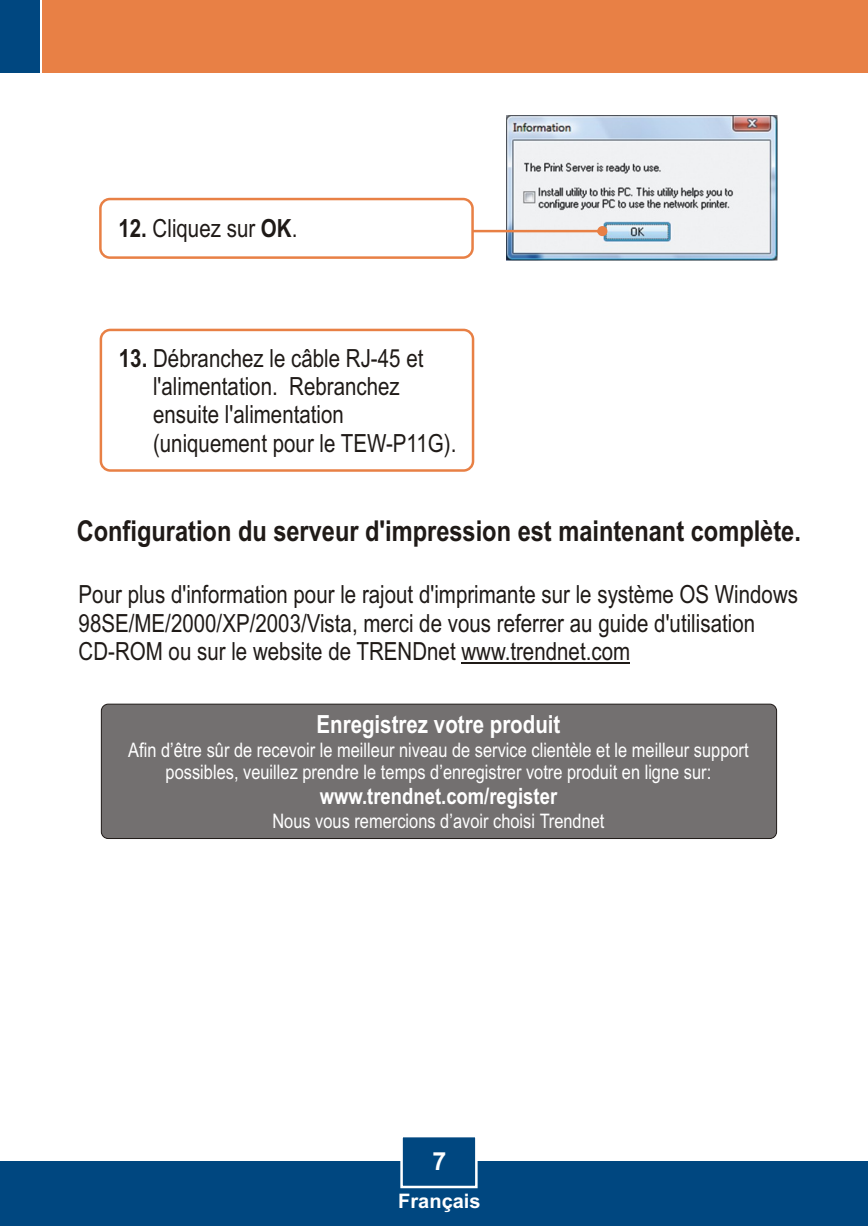
<style>
.page{position:relative;width:868px;height:1226px;background:#fff}
.page>*{position:absolute;margin:0;border:0;box-sizing:border-box;transform-origin:0 0}
.t1{font:700 28.75px "Arial Narrow";color:#1f1a17}
.t2{font:25px/28.2px "Arial Narrow";color:#1f1a17}
.t3{font:700 25px "Arial Narrow";color:#fff}
.t4{font:700 25px "Arial";color:#fff}
.t5{font:700 22.5px "Arial Narrow";color:#fff}
.t6{font:20px/22.8px "Arial Narrow";color:#fff;text-align:center}
.t7{font:700 20px "Arial";color:#fff}
.s1{font-weight:700}
</style>
<div class="page">
<div style="left:0;top:1161px;width:867px;height:65px;background:#004780"></div>
<div style="left:42px;top:0;width:825px;height:73px;background:#e88045"></div>
<div style="left:0;top:0;width:40px;height:73px;background:#004780"></div>
<svg style="left:400px;top:1137px;width:78px;height:52px"></svg>
<img style="left:506px;top:115px;width:270px;height:146px">
<hr style="left:461px;top:662px;width:169px;height:1px;background:#1f1a17">
<svg style="left:473px;top:226px;width:134px;height:10px"></svg>
<div style="left:100px;top:329px;width:374px;height:143px;background:#fff;border:3px solid #e88045;border-radius:9px"></div>
<div style="left:99px;top:198px;width:374px;height:61px;background:#fff;border:3px solid #e88045;border-radius:9px"></div>
<div style="left:101px;top:704px;width:675px;height:135px;background:#737070;border:1px solid #1f1a17;border-radius:7px"></div>
<p class="t2" style="left:118px;top:217px;width:180px"><span class="s1">12.</span> Cliquez sur <span class="s1">OK</span>.</p>
<p class="t2" style="left:153px;top:346px;width:305px;text-indent:-34px"><span class="s1">13.</span> Débranchez le câble RJ-45 et l'alimentation. Rebranchez ensuite l'alimentation (uniquement pour le TEW-P11G).</p>
<p class="t1" style="left:77px;top:520px;width:725px">Configuration du serveur d'impression est maintenant complète.</p>
<p class="t2" style="left:79px;top:582px;width:720px">Pour plus d'information pour le rajout d'imprimante sur le système OS Windows<br>98SE/ME/2000/XP/2003/Vista, merci de vous referrer au guide d'utilisation<br>CD-ROM ou sur le website de TRENDnet www.trendnet.com</p>
<p class="t3" style="left:316px;top:714px;width:245px">Enregistrez votre produit</p>
<p class="t6" style="left:128px;top:740px;width:621px">Afin d’être sûr de recevoir le meilleur niveau de service clientèle et le meilleur support possibles, veuillez prendre le temps d’enregistrer votre produit en ligne sur:</p>
<p class="t5" style="left:319px;top:788px;width:239px">www.trendnet.com/register</p>
<p class="t6" style="left:272px;top:811px;width:333px">Nous vous remercions d’avoir choisi Trendnet</p>
<p class="t4" style="left:432px;top:1151px;width:15px">7</p>
<p class="t7" style="left:398px;top:1193px;width:84px">Français</p>
</div>
